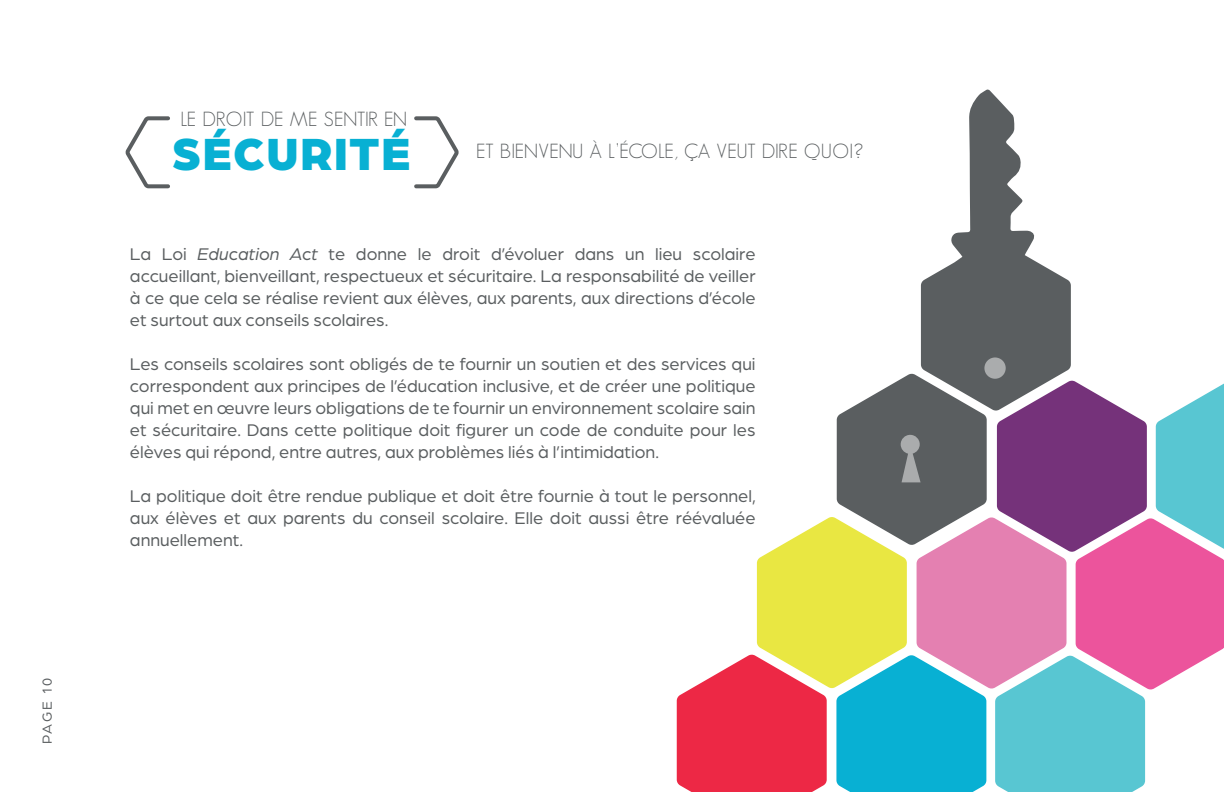
<style>
.page{position:relative;width:1224px;height:792px;background:#fff}
.page>*{position:absolute;margin:0;border:0;box-sizing:border-box;transform-origin:0 0}
.t1{font:900 48px "Arboria";letter-spacing:.025em;color:#08b0d3}
.t2{font:300 20px "Geosans";letter-spacing:-.025em;color:#5a5e60}
.t3{font:18px/22px "Arboria";color:#5a5e60;text-align:justify}
.t4{font:14px "Arboria";letter-spacing:.135em;color:#5a5e60}
.s1{font-style:italic}
</style>
<div class="page">
<svg style="left:125px;top:116px;width:45px;height:73px"></svg>
<svg style="left:414px;top:116px;width:45px;height:73px"></svg>
<svg style="left:677px;top:374px;width:547px;height:418px"></svg>
<svg style="left:921px;top:89px;width:150px;height:322px;fill:#5a5e60"></svg>
<svg style="left:984px;top:357px;width:22px;height:22px"></svg>
<p class="t4" style="left:38px;top:744px;width:68px;rotate:-90deg">PAGE 10</p>
<p class="t2" style="left:181px;top:108px;width:228px">LE DROIT DE ME SENTIR EN</p>
<h1 class="t1" style="left:172px;top:119px;width:240px">SÉCURITÉ</h1>
<p class="t2" style="left:476px;top:140px;width:389px">ET BIENVENU À L’ÉCOLE, ÇA VEUT DIRE QUOI?</p>
<p class="t3" style="left:130px;top:242px;width:627px">La Loi <span class="s1">Education Act</span> te donne le droit d’évoluer dans un lieu scolaire accueillant, bienveillant, respectueux et sécuritaire. La responsabilité de veiller à ce que cela se réalise revient aux élèves, aux parents, aux directions d’école et surtout aux conseils scolaires.</p>
<p class="t3" style="left:130px;top:352px;width:627px">Les conseils scolaires sont obligés de te fournir un soutien et des services qui correspondent aux principes de l’éducation inclusive, et de créer une politique qui met en œuvre leurs obligations de te fournir un environnement scolaire sain et sécuritaire. Dans cette politique doit figurer un code de conduite pour les élèves qui répond, entre autres, aux problèmes liés à l’intimidation.</p>
<p class="t3" style="left:130px;top:484px;width:627px">La politique doit être rendue publique et doit être fournie à tout le personnel, aux élèves et aux parents du conseil scolaire. Elle doit aussi être réévaluée annuellement.</p>
</div>
